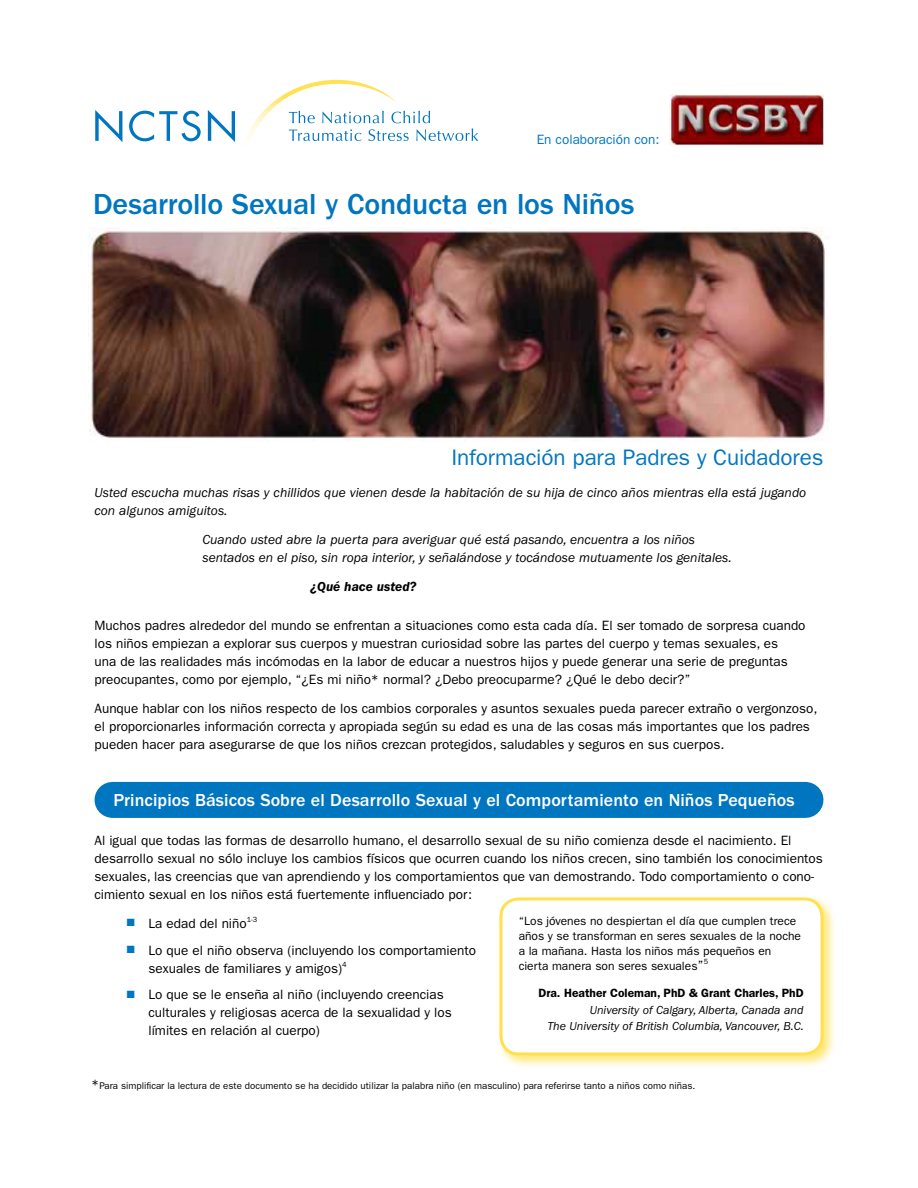
<style>
.page{position:relative;width:918px;height:1188px;background:#fff}
.page>*{position:absolute;margin:0;border:0;box-sizing:border-box;transform-origin:0 0}
.t1{font:500 30px "ITC Franklin Gothic Std";letter-spacing:-.005em;color:#0076c0}
.t2{font:22.5px "ITC Franklin Gothic Std";letter-spacing:-.005em;color:#0076c0}
.t3{font:500 18px "ITC Franklin Gothic Std";letter-spacing:.005em;color:#fff}
.t4{font:13.5px/18px "ITC Franklin Gothic Std";color:#000}
.t5{font:italic 13.5px/18px "ITC Franklin Gothic Std";color:#000}
.t6{font:13.5px "ITC Franklin Gothic Std";color:#0076c0}
.t7{font:italic 600 13.5px "ITC Franklin Gothic Std";color:#000}
.t8{font:12px/15px "ITC Franklin Gothic Std";color:#000}
.t9{font:italic 12px/16.5px "ITC Franklin Gothic Std";color:#000;text-align:right}
.t10{font:600 12px "ITC Franklin Gothic Std";color:#000}
.t11{font:9.75px "ITC Franklin Gothic Std";color:#000}
.s1{color:#0076c0}
.s2{font-size:13.5px}
</style>
<div class="page">
<svg style="left:95px;top:110px;width:27px;height:32px"></svg>
<svg style="left:129px;top:111px;width:72px;height:30px"></svg>
<svg style="left:208px;top:110px;width:27px;height:32px"></svg>
<svg style="left:246px;top:79px;width:232px;height:62px"></svg>
<img style="left:89px;top:227px;width:736px;height:212px">
<div style="left:112px;top:782px;width:694px;height:36px;background:#0076c0"></div>
<img style="left:669px;top:94px;width:155px;height:51px">
<div style="left:497px;top:895px;width:340px;height:174px;background:#ffe14f;opacity:.75"></div>
<div style="left:501px;top:899px;width:321px;height:155px;background:#fff;border-radius:18px"></div>
<div style="left:499px;top:897px;width:325px;height:158px;border:3px solid #ffe14f;border-radius:18px"></div>
<p class="t6" style="left:537px;top:132px;width:124px">En colaboración con:</p>
<h1 class="t1" style="left:93px;top:187px;width:543px">Desarrollo Sexual y Conducta en los Niños</h1>
<h2 class="t2" style="left:452px;top:445px;width:373px">Información para Padres y Cuidadores</h2>
<p class="t5" style="left:94px;top:484px;width:713px">Usted escucha muchas risas y chillidos que vienen desde la habitación de su hija de cinco años mientras ella está jugando con algunos amiguitos.</p>
<p class="t5" style="left:202px;top:531px;width:531px">Cuando usted abre la puerta para averiguar qué está pasando, encuentra a los niños sentados en el piso, sin ropa interior, y señalándose y tocándose mutuamente los genitales.</p>
<p class="t7" style="left:310px;top:579px;width:107px">¿Qué hace usted?</p>
<p class="t4" style="left:94px;top:617px;width:713px">Muchos padres alrededor del mundo se enfrentan a situaciones como esta cada día. El ser tomado de sorpresa cuando los niños empiezan a explorar sus cuerpos y muestran curiosidad sobre las partes del cuerpo y temas sexuales, es<br>una de las realidades más incómodas en la labor de educar a nuestros hijos y puede generar una serie de preguntas preocupantes, como por ejemplo, “¿Es mi niño* normal? ¿Debo preocuparme? ¿Qué le debo decir?”</p>
<p class="t4" style="left:94px;top:700px;width:724px">Aunque hablar con los niños respecto de los cambios corporales y asuntos sexuales pueda parecer extraño o vergonzoso, el proporcionarles información correcta y apropiada según su edad es una de las cosas más importantes que los padres pueden hacer para asegurarse de que los niños crezcan protegidos, saludables y seguros en sus cuerpos.</p>
<h3 class="t3" style="left:113px;top:790px;width:683px">Principios Básicos Sobre el Desarrollo Sexual y el Comportamiento en Niños Pequeños</h3>
<p class="t4" style="left:94px;top:832px;width:730px">Al igual que todas las formas de desarrollo humano, el desarrollo sexual de su niño comienza desde el nacimiento. El desarrollo sexual no sólo incluye los cambios físicos que ocurren cuando los niños crecen, sino también los conocimientos sexuales, las creencias que van aprendiendo y los comportamientos que van demostrando. Todo comportamiento o cono&shy;cimiento sexual en los niños está fuertemente influenciado por:</p>
<p class="t4" style="left:127px;top:914px;width:132px"><span class="s1">■</span> La edad del niño<sup>1-3</sup></p>
<p class="t4" style="left:148px;top:941px;width:329px;text-indent:-22px"><span class="s1">■</span> Lo que el niño observa (incluyendo los comportamiento sexuales de familiares y amigos)<sup>4</sup></p>
<p class="t4" style="left:148px;top:986px;width:305px;text-indent:-22px"><span class="s1">■</span> Lo que se le enseña al niño (incluyendo creencias culturales y religiosas acerca de la sexualidad y los límites en relación al cuerpo)</p>
<p class="t8" style="left:519px;top:913px;width:284px">“Los jóvenes no despiertan el día que cumplen trece años y se transforman en seres sexuales de la noche a la mañana. Hasta los niños más pequeños en cierta manera son seres sexuales<span class="s2">”</span><sup>5</sup></p>
<p class="t10" style="left:538px;top:986px;width:267px">Dra. Heather Coleman, PhD &amp; Grant Charles, PhD</p>
<p class="t9" style="left:547px;top:1002px;width:258px">University of Calgary, Alberta, Canada and<br>The University of British Columbia, Vancouver, B.C.</p>
<p class="t11" style="left:91px;top:1080px;width:606px"><span class="s2">*</span>Para simplificar la lectura de este documento se ha decidido utilizar la palabra niño (en masculino) para referirse tanto a niños como niñas.</p>
</div>
